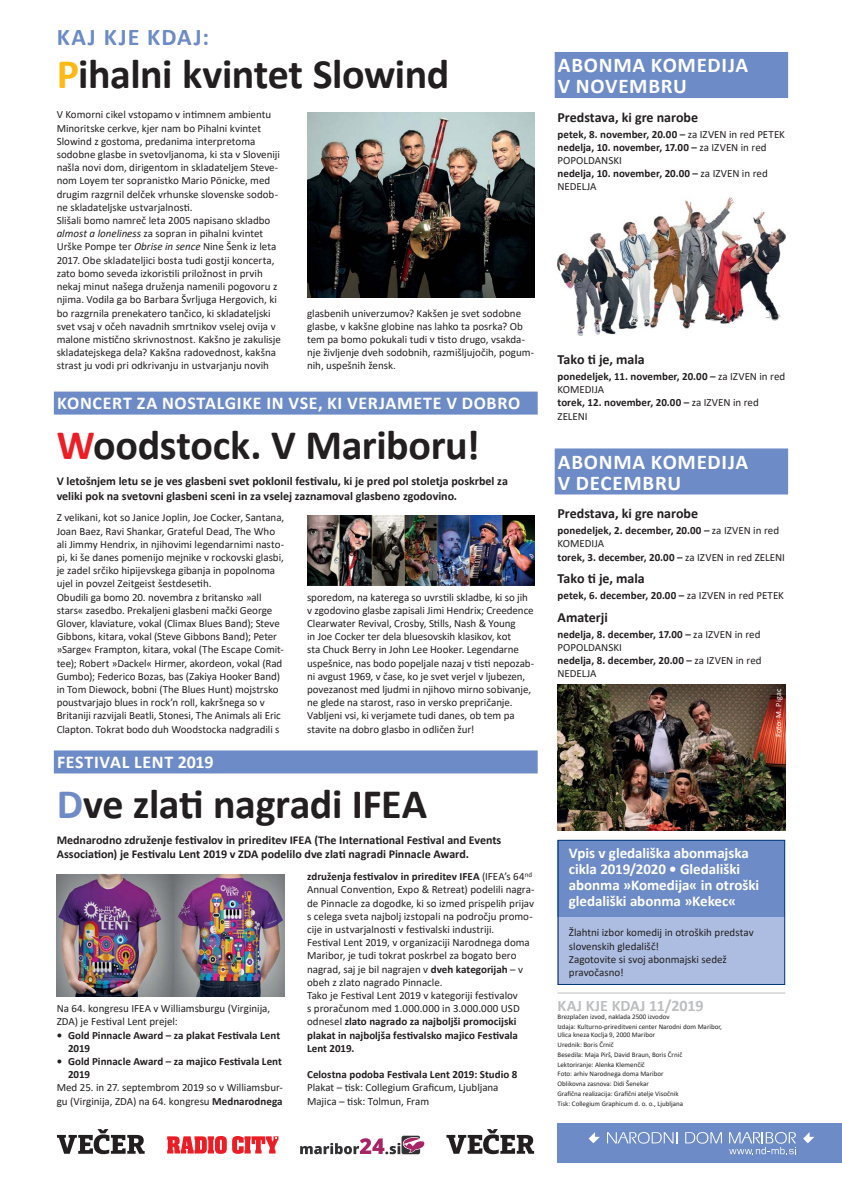
<style>
.page{position:relative;width:842px;height:1191px;background:#fff}
.page>*{position:absolute;margin:0;border:0;box-sizing:border-box;transform-origin:0 0}
.t1{font:700 42px "Calibri";letter-spacing:-.01em;color:#231f20}
.t2{font:700 24px "Calibri";letter-spacing:.07em;color:#6d8bc7}
.t3{font:700 21px/21px "Calibri";letter-spacing:.035em;color:#fff}
.t4{font:700 18px "Calibri";letter-spacing:.035em;color:#fff}
.t5{font:700 16px "Calibri";letter-spacing:-.005em;color:#bdbec0}
.t6{font:700 15px/16px "Calibri";letter-spacing:-.005em;color:#fff}
.t7{font:700 14px "Calibri";letter-spacing:-.005em;color:#231f20}
.t8{font:700 12px/14.4px "Calibri";color:#231f20}
.t9{font:11px/13.2px "Calibri";letter-spacing:-.005em;color:#231f20}
.t10{font:700 11px/13.2px "Calibri";color:#231f20}
.t11{font:8px "Calibri";letter-spacing:.02em;color:#fff}
.t12{font:7px/9.8px "Calibri";color:#231f20}
.s1{color:#feb914}
.s2{font-style:italic}
.s3{color:#ee1c25}
.s4{color:#6d8bc7}
.s5{font-weight:700}
.s6{font-weight:400}
</style>
<div class="page">
<svg style="left:167px;top:1136px;width:111px;height:17px"></svg>
<svg style="left:446px;top:1129px;width:88px;height:25px"></svg>
<svg style="left:57px;top:1129px;width:88px;height:25px"></svg>
<svg style="left:402px;top:1135px;width:18px;height:19px"></svg>
<svg style="left:300px;top:1138px;width:124px;height:16px"></svg>
<div style="left:557px;top:1123px;width:285px;height:39px;background:#6d8bc7"></div>
<svg style="left:607px;top:1132px;width:71px;height:11px"></svg>
<svg style="left:685px;top:1132px;width:37px;height:11px"></svg>
<svg style="left:803px;top:1132px;width:11px;height:11px"></svg>
<svg style="left:589px;top:1132px;width:11px;height:11px"></svg>
<svg style="left:729px;top:1132px;width:67px;height:22px"></svg>
<hr style="left:557px;top:992px;width:228px;height:1px;background:#bdbec0">
<div style="left:54px;top:750px;width:484px;height:23px;background:#6d8bc7"></div>
<div style="left:555px;top:52px;width:233px;height:46px;background:#6d8bc7"></div>
<div style="left:555px;top:448px;width:233px;height:46px;background:#6d8bc7"></div>
<div style="left:557px;top:840px;width:228px;height:81px;background:#6d8bc7"></div>
<div style="left:557px;top:917px;width:228px;height:67px;background:#adbde1"></div>
<div style="left:558px;top:839px;width:227px;height:146px;border:1px solid #00377b"></div>
<img style="left:557px;top:198px;width:228px;height:138px">
<img style="left:557px;top:684px;width:228px;height:147px">
<div style="left:54px;top:391px;width:484px;height:23px;background:#6d8bc7"></div>
<img style="left:307px;top:515px;width:228px;height:70px">
<img style="left:307px;top:112px;width:228px;height:186px">
<img style="left:57px;top:874px;width:227px;height:122px">
<h2 class="t2" style="left:57px;top:20px;width:154px">KAJ KJE KDAJ:</h2>
<h1 class="t1" style="left:57px;top:45px;width:394px"><span class="s1">P</span>ihalni kvintet Slowind</h1>
<p class="t9" style="left:57px;top:108px;width:226px">V Komorni cikel vstopamo v intimnem ambientu Minoritske cerkve, kjer nam bo Pihalni kvintet Slowind z gostoma, predanima interpretoma sodobne glasbe in svetovljanoma, ki sta v Sloveniji našla novi dom, dirigentom in skladateljem Steve&shy;nom Loyem ter sopranistko Mario Pönicke, med drugim razgrnil delček vrhunske slovenske sodob&shy;ne skladateljske ustvarjalnosti.<br>Slišali bomo namreč leta 2005 napisano skladbo <span class="s2">almost a loneliness</span> za sopran in pihalni kvintet Urške Pompe ter <span class="s2">Obrise in sence</span> Nine Šenk iz leta 2017. Obe skladateljici bosta tudi gostji koncerta, zato bomo seveda izkoristili priložnost in prvih nekaj minut našega druženja namenili pogovoru z njima. Vodila ga bo Barbara Švrljuga Hergovich, ki bo razgrnila prenekatero tančico, ki skladateljski svet vsaj v očeh navadnih smrtnikov vselej ovija v malone mistično skrivnostnost. Kakšno je zakulisje skladatejskega dela? Kakšna radovednost, kakšna strast ju vodi pri odkrivanju in ustvarjanju novih</p>
<p class="t9" style="left:307px;top:306px;width:228px">glasbenih univerzumov? Kakšen je svet sodobne glasbe, v kakšne globine nas lahko ta posrka? Ob tem pa bomo pokukali tudi v tisto drugo, vsakda&shy;nje življenje dveh sodobnih, razmišljujočih, pogum&shy;nih, uspešnih žensk.</p>
<h3 class="t4" style="left:57px;top:390px;width:465px">KONCERT ZA NOSTALGIKE IN VSE, KI VERJAMETE V DOBRO</h3>
<h1 class="t1" style="left:57px;top:416px;width:425px"><span class="s3">W</span>oodstock. V Mariboru!</h1>
<p class="t8" style="left:57px;top:474px;width:453px">V letošnjem letu se je ves glasbeni svet poklonil festivalu, ki je pred pol stoletja poskrbel za veliki pok na svetovni glasbeni sceni in za vselej zaznamoval glasbeno zgodovino.</p>
<p class="t9" style="left:57px;top:511px;width:229px">Z velikani, kot so Janice Joplin, Joe Cocker, Santana, Joan Baez, Ravi Shankar, Grateful Dead, The Who ali Jimmy Hendrix, in njihovimi legendarnimi nasto&shy;pi, ki še danes pomenijo mejnike v rockovski glasbi, je zadel srčiko hipijevskega gibanja in popolnoma ujel in povzel Zeitgeist šestdesetih.<br>Obudili ga bomo 20. novembra z britansko »all stars« zasedbo. Prekaljeni glasbeni mački George Glover, klaviature, vokal (Climax Blues Band); Steve Gibbons, kitara, vokal (Steve Gibbons Band); Peter »Sarge« Frampton, kitara, vokal (The Escape Comit&shy;tee); Robert »Dackel« Hirmer, akordeon, vokal (Rad Gumbo); Federico Bozas, bas (Zakiya Hooker Band) in Tom Diewock, bobni (The Blues Hunt) mojstrsko poustvarjajo blues in rock’n roll, kakršnega so v Britaniji razvijali Beatli, Stonesi, The Animals ali Eric Clapton. Tokrat bodo duh Woodstocka nadgradili s</p>
<p class="t9" style="left:307px;top:590px;width:229px">sporedom, na katerega so uvrstili skladbe, ki so jih v zgodovino glasbe zapisali Jimi Hendrix; Creedence Clearwater Revival, Crosby, Stills, Nash &amp; Young<br>in Joe Cocker ter dela bluesovskih klasikov, kot<br>sta Chuck Berry in John Lee Hooker. Legendarne uspešnice, nas bodo popeljale nazaj v tisti nepozab&shy;ni avgust 1969, v čase, ko je svet verjel v ljubezen, povezanost med ljudmi in njihovo mirno sobivanje, ne glede na starost, raso in versko prepričanje.<br>Vabljeni vsi, ki verjamete tudi danes, ob tem pa stavite na dobro glasbo in odličen žur!</p>
<h3 class="t4" style="left:57px;top:749px;width:158px">FESTIVAL LENT 2019</h3>
<h1 class="t1" style="left:57px;top:774px;width:372px"><span class="s4">D</span>ve zlati nagradi IFEA</h1>
<p class="t8" style="left:57px;top:832px;width:446px">Mednarodno združenje festivalov in prireditev IFEA (The International Festival and Events<br>Association) je Festivalu Lent 2019 v ZDA podelilo dve zlati nagradi Pinnacle Award.</p>
<p class="t9" style="left:57px;top:1001px;width:215px">Na 64. kongresu IFEA v Williamsburgu (Virginija,<br>ZDA) je Festival Lent prejel:</p>
<p class="t10" style="left:68px;top:1028px;width:214px;text-indent:-11px">• Gold Pinnacle Award – za plakat Festivala Lent<br>2019</p>
<p class="t10" style="left:68px;top:1054px;width:215px;text-indent:-11px">• Gold Pinnacle Award – za majico Festivala Lent<br>2019</p>
<p class="t9" style="left:57px;top:1081px;width:228px">Med 25. in 27. septembrom 2019 so v Williamsbur&shy;gu (Virginija, ZDA) na 64. kongresu <span class="s5">Mednarodnega</span></p>
<p class="t9" style="left:307px;top:869px;width:229px"><span class="s5">združenja festivalov in prireditev IFEA</span> (IFEA’s 64<sup>nd </sup>Annual Convention, Expo &amp; Retreat) podelili nagra&shy;de Pinnacle za dogodke, ki so izmed prispelih prijav s celega sveta najbolj izstopali na področju promo&shy;cije in ustvarjalnosti v festivalski industriji.<br>Festival Lent 2019, v organizaciji Narodnega doma Maribor, je tudi tokrat poskrbel za bogato bero nagrad, saj je bil nagrajen v <span class="s5">dveh kategorijah</span> – v obeh z zlato nagrado Pinnacle.<br>Tako je Festival Lent 2019 v kategoriji festivalov<br>s proračunom med 1.000.000 in 3.000.000 USD odnesel <span class="s5">zlato nagrado za najboljši promocijski plakat in najboljša festivalsko majico Festivala Lent 2019.</span></p>
<p class="t10" style="left:307px;top:1067px;width:212px">Celostna podoba Festivala Lent 2019: Studio 8</p>
<p class="t9" style="left:307px;top:1081px;width:193px">Plakat – tisk: Collegium Graficum, Ljubljana<br>Majica – tisk: Tolmun, Fram</p>
<h3 class="t3" style="left:558px;top:55px;width:192px">ABONMA KOMEDIJA<br>V NOVEMBRU</h3>
<p class="t7" style="left:557px;top:107px;width:142px">Predstava, ki gre narobe</p>
<p class="t10" style="left:557px;top:127px;width:229px">petek, 8. november, 20.00 – <span class="s6">za IZVEN in red PETEK </span>nedelja, 10. november, 17.00 – <span class="s6">za IZVEN in red<br>POPOLDANSKI<br></span>nedelja, 10. november, 20.00 – <span class="s6">za IZVEN in red<br>NEDELJA</span></p>
<p class="t7" style="left:557px;top:349px;width:89px">Tako ti je, mala</p>
<p class="t10" style="left:557px;top:369px;width:229px">ponedeljek, 11. november, 20.00 – <span class="s6">za IZVEN in red<br>KOMEDIJA<br></span>torek, 12. november, 20.00 – <span class="s6">za IZVEN in red<br>ZELENI</span></p>
<h3 class="t3" style="left:558px;top:451px;width:192px">ABONMA KOMEDIJA<br>V DECEMBRU</h3>
<p class="t7" style="left:557px;top:503px;width:142px">Predstava, ki gre narobe</p>
<p class="t10" style="left:557px;top:524px;width:229px">ponedeljek, 2. december, 20.00 – <span class="s6">za IZVEN in red<br>KOMEDIJA<br></span>torek, 3. december, 20.00 – <span class="s6">za IZVEN in red ZELENI</span></p>
<p class="t7" style="left:557px;top:568px;width:89px">Tako ti je, mala</p>
<p class="t10" style="left:557px;top:588px;width:228px">petek, 6. december, 20.00 – <span class="s6">za IZVEN in red PETEK</span></p>
<p class="t7" style="left:557px;top:607px;width:52px">Amaterji</p>
<p class="t10" style="left:557px;top:627px;width:206px">nedelja, 8. december, 17.00 – <span class="s6">za IZVEN in red<br>POPOLDANSKI<br></span>nedelja, 8. december, 20.00 – <span class="s6">za IZVEN in red<br>NEDELJA</span></p>
<p class="t11" style="left:773px;top:737px;width:50px;rotate:-90deg">Foto: M. Pigac</p>
<h3 class="t6" style="left:569px;top:845px;width:192px">Vpis v gledališka abonmajska cikla 2019/2020 • Gledališki abonma »Komedija« in otroški gledališki abonma »Kekec«</h3>
<p class="t9" style="left:569px;top:926px;width:186px">Žlahtni izbor komedij in otroških predstav slovenskih gledališč!<br>Zagotovite si svoj abonmajski sedež pravočasno!</p>
<h3 class="t5" style="left:557px;top:994px;width:147px">KAJ KJE KDAJ 11/2019</h3>
<p class="t12" style="left:557px;top:1011px;width:166px">Brezplačen izvod, naklada 2500 izvodov<br>Izdaja: Kulturno-prireditveni center Narodni dom Maribor,</p>
<p class="t12" style="left:557px;top:1029px;width:127px">Ulica kneza Koclja 9, 2000 Maribor<br>Urednik: Boris Črnič<br>Besedila: Maja Pirš, David Braun, Boris Črnič Lektoriranje: Alenka Klemenčič<br>Foto: arhiv Narodnega doma Maribor Oblikovna zasnova: Didi Šenekar<br>Grafična realizacija: Grafični atelje Visočnik Tisk: Collegium Graphicum d. o. o., Ljubljana</p>
</div>
